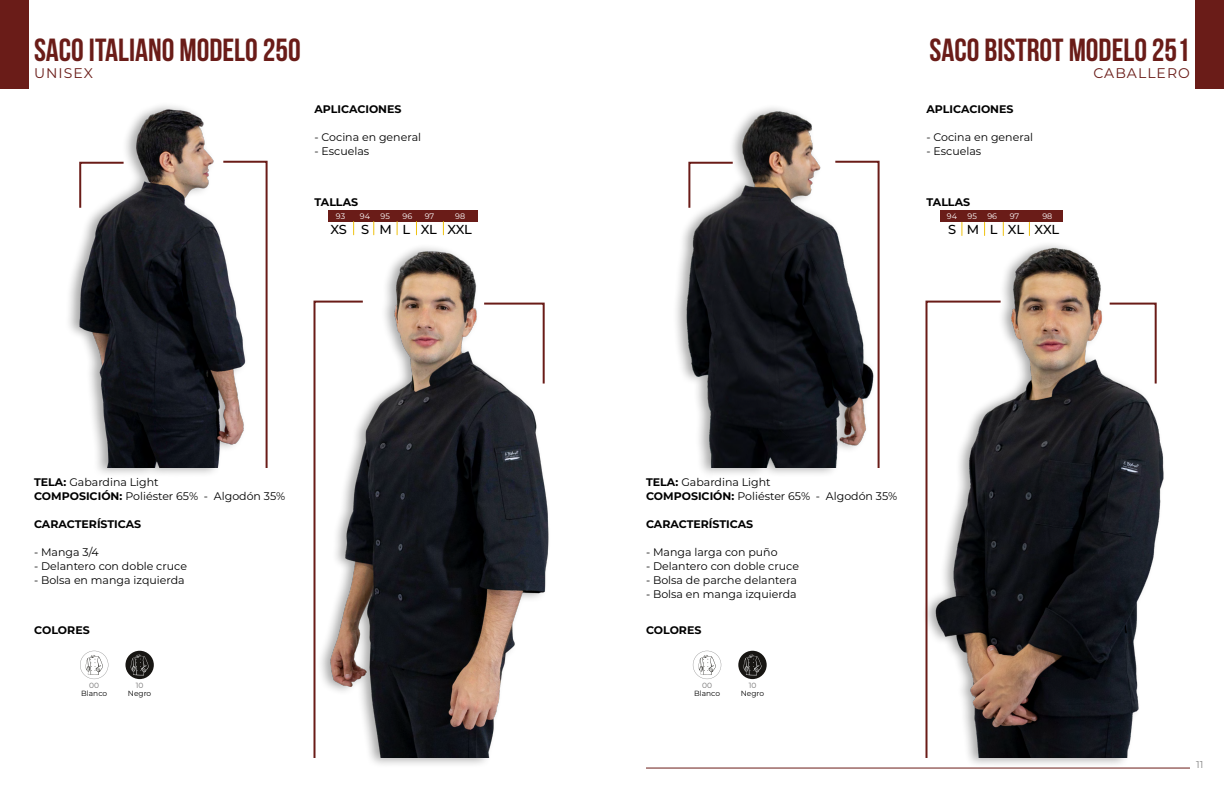
<style>
.page{position:relative;width:1224px;height:792px;background:#fff}
.page>*{position:absolute;margin:0;border:0;box-sizing:border-box;transform-origin:0 0}
.t1{font:700 32px "Bebas Neue";color:#6a1c18}
.t2{font:14px "Montserrat";letter-spacing:.075em;color:#6a1c18}
.t3{font:500 13px "Montserrat";letter-spacing:-.025em;color:#000}
.t4{font:11px/14px "Montserrat";color:#000}
.t5{font:700 11px "Montserrat";color:#000}
.t6{font:10px "Montserrat";color:#878787}
.t7{font:8px "Montserrat";color:#fff}
.t8{font:7.5px "Montserrat";color:#000}
.t9{font:7.5px "Montserrat";color:#706f6f}
.s1{font-weight:700}
</style>
<div class="page">
<div style="left:316px;top:243px;width:236px;height:525px;background:#000;opacity:.35"></div>
<img style="left:316px;top:247px;width:236px;height:511px">
<div style="left:921px;top:240px;width:245px;height:528px;background:#000;opacity:.35"></div>
<img style="left:927px;top:247px;width:239px;height:511px">
<div style="left:65px;top:101px;width:183px;height:377px;background:#000;opacity:.35"></div>
<img style="left:65px;top:108px;width:183px;height:360px">
<div style="left:672px;top:103px;width:205px;height:375px;background:#000;opacity:.35"></div>
<img style="left:672px;top:108px;width:205px;height:360px">
<svg style="left:482px;top:302px;width:64px;height:84px"></svg>
<svg style="left:1108px;top:302px;width:50px;height:84px"></svg>
<svg style="left:78px;top:161px;width:48px;height:49px"></svg>
<svg style="left:687px;top:161px;width:48px;height:49px"></svg>
<svg style="left:313px;top:300px;width:52px;height:460px"></svg>
<svg style="left:925px;top:300px;width:78px;height:460px"></svg>
<svg style="left:221px;top:160px;width:47px;height:310px"></svg>
<svg style="left:833px;top:160px;width:47px;height:310px"></svg>
<div style="left:1196px;top:0;width:28px;height:88px;background:#6a1c18"></div>
<div style="left:0;top:0;width:28px;height:88px;background:#6a1c18"></div>
<hr style="left:646px;top:768px;width:544px;height:1px;background:#6a1c18">
<svg style="left:80px;top:651px;width:28px;height:28px"></svg>
<svg style="left:125px;top:651px;width:29px;height:28px"></svg>
<svg style="left:131px;top:655px;width:18px;height:20px"></svg>
<svg style="left:693px;top:651px;width:28px;height:28px"></svg>
<svg style="left:738px;top:651px;width:29px;height:28px"></svg>
<svg style="left:744px;top:655px;width:18px;height:20px"></svg>
<div style="left:328px;top:211px;width:150px;height:11px;background:#6a1c18"></div>
<svg style="left:353px;top:222px;width:1px;height:13px"></svg>
<svg style="left:373px;top:222px;width:1px;height:13px"></svg>
<svg style="left:397px;top:222px;width:1px;height:13px"></svg>
<svg style="left:443px;top:222px;width:1px;height:13px"></svg>
<svg style="left:416px;top:222px;width:1px;height:13px"></svg>
<div style="left:941px;top:211px;width:122px;height:11px;background:#6a1c18"></div>
<svg style="left:962px;top:222px;width:1px;height:14px"></svg>
<svg style="left:984px;top:222px;width:1px;height:14px"></svg>
<svg style="left:1003px;top:222px;width:1px;height:14px"></svg>
<svg style="left:1029px;top:222px;width:1px;height:14px"></svg>
<h1 class="t1" style="left:34px;top:32px;width:268px">SACO ITALIANO MODELO 250</h1>
<p class="t2" style="left:34px;top:63px;width:60px">UNISEX</p>
<p class="t5" style="left:315px;top:101px;width:89px">APLICACIONES</p>
<p class="t4" style="left:315px;top:130px;width:108px">- Cocina en general</p>
<p class="t4" style="left:315px;top:144px;width:56px">- Escuelas</p>
<h1 class="t1" style="left:929px;top:32px;width:262px">SACO BISTROT MODELO 251</h1>
<p class="t2" style="left:1093px;top:63px;width:98px">CABALLERO</p>
<p class="t5" style="left:926px;top:101px;width:89px">APLICACIONES</p>
<p class="t4" style="left:926px;top:130px;width:108px">- Cocina en general</p>
<p class="t4" style="left:926px;top:144px;width:56px">- Escuelas</p>
<p class="t5" style="left:315px;top:194px;width:45px">TALLAS</p>
<p class="t5" style="left:927px;top:194px;width:45px">TALLAS</p>
<p class="t7" style="left:336px;top:210px;width:11px">93</p>
<p class="t7" style="left:360px;top:210px;width:12px">94</p>
<p class="t7" style="left:381px;top:210px;width:11px">95</p>
<p class="t7" style="left:403px;top:210px;width:11px">96</p>
<p class="t7" style="left:425px;top:210px;width:11px">97</p>
<p class="t7" style="left:455px;top:210px;width:11px">98</p>
<p class="t3" style="left:330px;top:220px;width:143px">XS S M L XL XXL</p>
<p class="t7" style="left:947px;top:210px;width:12px">94</p>
<p class="t7" style="left:968px;top:210px;width:11px">95</p>
<p class="t7" style="left:987px;top:210px;width:11px">96</p>
<p class="t7" style="left:1010px;top:210px;width:11px">97</p>
<p class="t7" style="left:1042px;top:210px;width:11px">98</p>
<p class="t3" style="left:948px;top:220px;width:113px">S M L XL XXL</p>
<p class="t4" style="left:34px;top:474px;width:253px"><span class="s1">TELA:</span> Gabardina Light<br><span class="s1">COMPOSICIÓN:</span> Poliéster 65% - Algodón 35%</p>
<p class="t5" style="left:34px;top:516px;width:109px">CARACTERÍSTICAS</p>
<p class="t4" style="left:34px;top:544px;width:66px">- Manga 3/4</p>
<p class="t4" style="left:34px;top:558px;width:155px">- Delantero con doble cruce</p>
<p class="t4" style="left:34px;top:572px;width:152px">- Bolsa en manga izquierda</p>
<p class="t4" style="left:646px;top:474px;width:253px"><span class="s1">TELA:</span> Gabardina Light<br><span class="s1">COMPOSICIÓN:</span> Poliéster 65% - Algodón 35%</p>
<p class="t5" style="left:646px;top:516px;width:109px">CARACTERÍSTICAS</p>
<p class="t4" style="left:646px;top:544px;width:133px">- Manga larga con puño</p>
<p class="t4" style="left:646px;top:558px;width:155px">- Delantero con doble cruce</p>
<p class="t4" style="left:646px;top:572px;width:152px">- Bolsa de parche delantera</p>
<p class="t4" style="left:646px;top:586px;width:152px">- Bolsa en manga izquierda</p>
<p class="t5" style="left:34px;top:622px;width:57px">COLORES</p>
<p class="t5" style="left:646px;top:622px;width:57px">COLORES</p>
<p class="t9" style="left:89px;top:680px;width:11px">00</p>
<p class="t8" style="left:81px;top:688px;width:28px">Blanco</p>
<p class="t9" style="left:136px;top:680px;width:9px">10</p>
<p class="t8" style="left:128px;top:688px;width:25px">Negro</p>
<p class="t9" style="left:702px;top:680px;width:11px">00</p>
<p class="t8" style="left:694px;top:688px;width:28px">Blanco</p>
<p class="t9" style="left:749px;top:680px;width:9px">10</p>
<p class="t8" style="left:741px;top:688px;width:25px">Negro</p>
<p class="t6" style="left:1196px;top:758px;width:9px">11</p>
</div>
